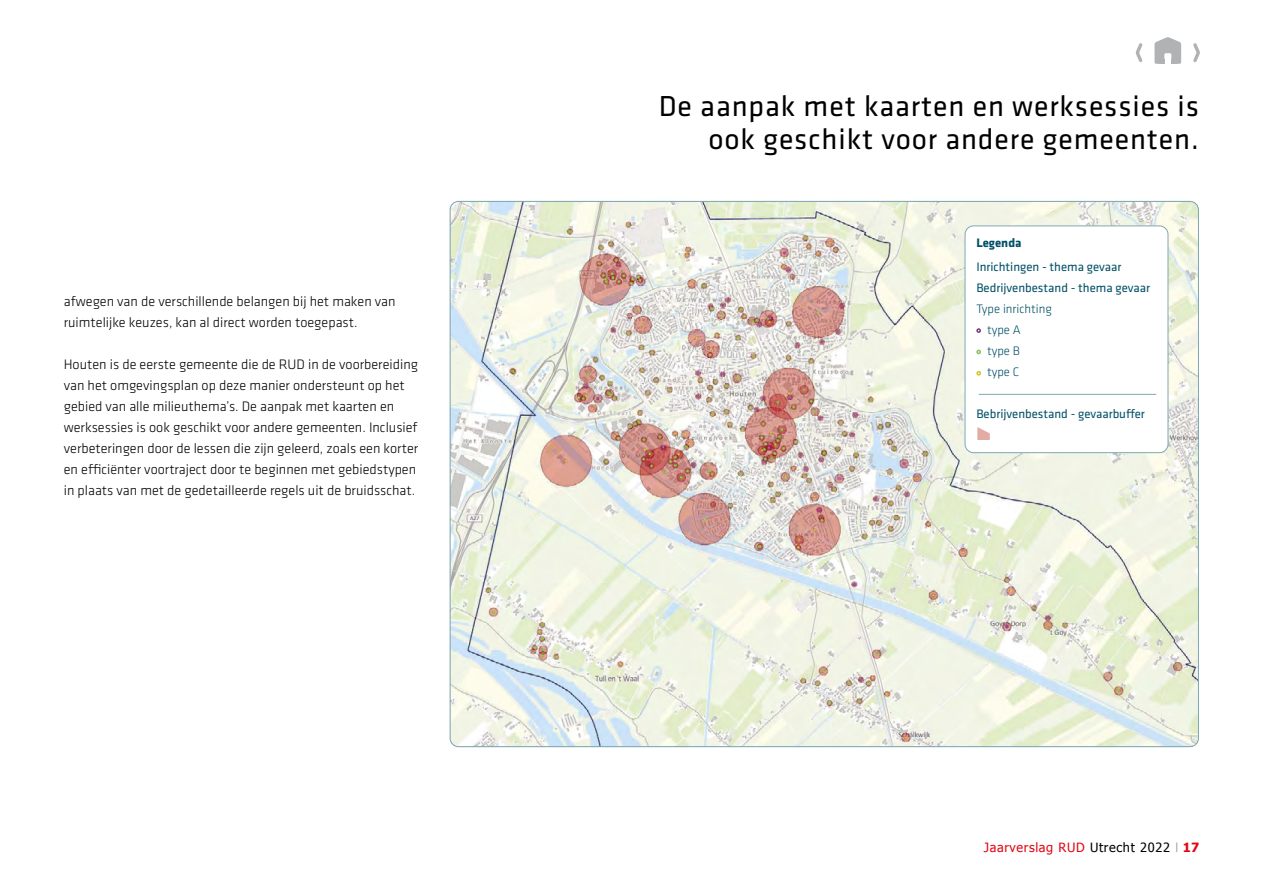
<style>
.page{position:relative;width:1263px;height:893px;background:#fff}
.page>*{position:absolute;margin:0;border:0;box-sizing:border-box;transform-origin:0 0}
.t1{font:30px/33px "Klavika";letter-spacing:.03em;color:#000;text-align:right}
.t2{font:300 14.25px/21px "Klavika";color:#000}
.t3{font:12.75px "Klavika";color:#005066}
.t4{font:300 12.75px "Klavika";color:#005066}
.t5{font:12.75px "Tahoma";letter-spacing:.05em;color:#e20613}
.t6{font:700 12.75px "Klavika";color:#005066}
.s1{color:#000}
.s2{font-family:"Klavika";font-weight:300;font-size:14.25px;color:#939393}
.s3{font-weight:700}
</style>
<div class="page">
<svg style="left:1135px;top:43px;width:8px;height:19px"></svg>
<svg style="left:1193px;top:43px;width:7px;height:19px"></svg>
<svg style="left:1154px;top:37px;width:27px;height:27px"></svg>
<img style="left:450px;top:201px;width:748px;height:546px">
<div style="left:965px;top:226px;width:203px;height:227px;background:#fff;border-radius:9px"></div>
<div style="left:965px;top:226px;width:203px;height:227px;border:1px solid #80a8b3;border-radius:9px"></div>
<svg style="left:976px;top:328px;width:5px;height:5px"></svg>
<svg style="left:976px;top:350px;width:5px;height:4px"></svg>
<svg style="left:976px;top:371px;width:5px;height:5px"></svg>
<hr style="left:979px;top:394px;width:177px;height:1px;background:#80a8b3">
<svg style="left:977px;top:427px;width:13px;height:13px"></svg>
<p class="t2" style="left:64px;top:291px;width:333px">afwegen van de verschillende belangen bij het maken van ruimtelijke keuzes, kan al direct worden toegepast.</p>
<p class="t2" style="left:64px;top:354px;width:356px">Houten is de eerste gemeente die de RUD in de voorbereiding van het omgevingsplan op deze manier ondersteunt op het gebied van alle milieuthema’s. De aanpak met kaarten en werksessies is ook geschikt voor andere gemeenten. Inclusief verbeteringen door de lessen die zijn geleerd, zoals een korter en efficiënter voortraject door te beginnen met gebiedstypen in plaats van met de gedetailleerde regels uit de bruidsschat.</p>
<p class="t1" style="left:659px;top:90px;width:541px">De aanpak met kaarten en werksessies is ook geschikt voor andere gemeenten.</p>
<p class="t6" style="left:976px;top:236px;width:47px">Legenda</p>
<p class="t3" style="left:976px;top:260px;width:146px">Inrichtingen - thema gevaar</p>
<p class="t3" style="left:976px;top:281px;width:175px">Bedrijvenbestand - thema gevaar</p>
<p class="t4" style="left:976px;top:302px;width:77px">Type inrichting</p>
<p class="t4" style="left:987px;top:323px;width:35px">type A</p>
<p class="t4" style="left:987px;top:344px;width:35px">type B</p>
<p class="t4" style="left:987px;top:365px;width:34px">type C</p>
<p class="t3" style="left:976px;top:407px;width:170px">Bebrijvenbestand - gevaarbuffer</p>
<p class="t5" style="left:984px;top:839px;width:217px">Jaarverslag RUD <span class="s1">Utrecht 2022</span> <span class="s2">I</span> <span class="s3">17</span></p>
</div>
